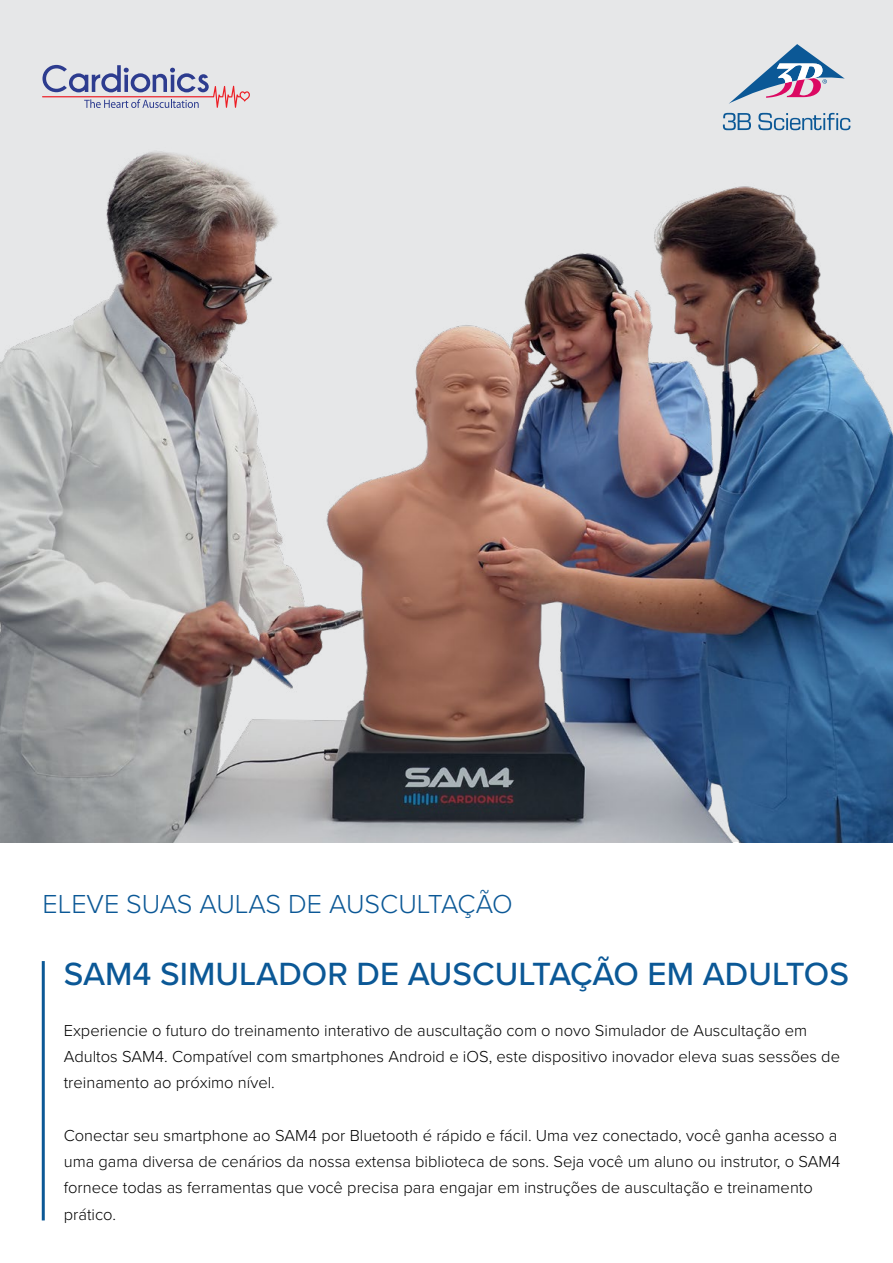
<style>
.page{position:relative;width:893px;height:1263px;background:#fff}
.page>*{position:absolute;margin:0;border:0;box-sizing:border-box;transform-origin:0 0}
.t1{font:500 33.3px "Proxima Nova";color:#0b5896}
.t2{font:300 27px "Proxima Nova";color:#0b5896}
.t3{font:300 16.5px/26.2px "Proxima Nova";color:#000}
</style>
<div class="page">
<div style="left:0;top:0;width:893px;height:842px;background:#e6e7e8"></div>
<img style="left:0;top:112px;width:893px;height:731px">
<hr style="left:42px;top:961px;width:3px;height:259px;background:#0b5896">
<svg style="left:42px;top:65px;width:208px;height:43px"></svg>
<svg style="left:723px;top:113px;width:28px;height:17px"></svg>
<svg style="left:729px;top:44px;width:116px;height:60px"></svg>
<svg style="left:758px;top:113px;width:92px;height:17px"></svg>
<h2 class="t2" style="left:43px;top:883px;width:472px">ELEVE SUAS AULAS DE AUSCULTAÇÃO</h2>
<h1 class="t1" style="left:64px;top:949px;width:787px">SAM4 SIMULADOR DE AUSCULTAÇÃO EM ADULTOS</h1>
<p class="t3" style="left:64px;top:1016px;width:778px">Experiencie o futuro do treinamento interativo de auscultação com o novo Simulador de Auscultação em<br>Adultos SAM4. Compatível com smartphones Android e iOS, este dispositivo inovador eleva suas sessões de treinamento ao próximo nível.</p>
<p class="t3" style="left:64px;top:1121px;width:778px">Conectar seu smartphone ao SAM4 por Bluetooth é rápido e fácil. Uma vez conectado, você ganha acesso a uma gama diversa de cenários da nossa extensa biblioteca de sons. Seja você um aluno ou instrutor, o SAM4 fornece todas as ferramentas que você precisa para engajar em instruções de auscultação e treinamento prático.</p>
</div>
